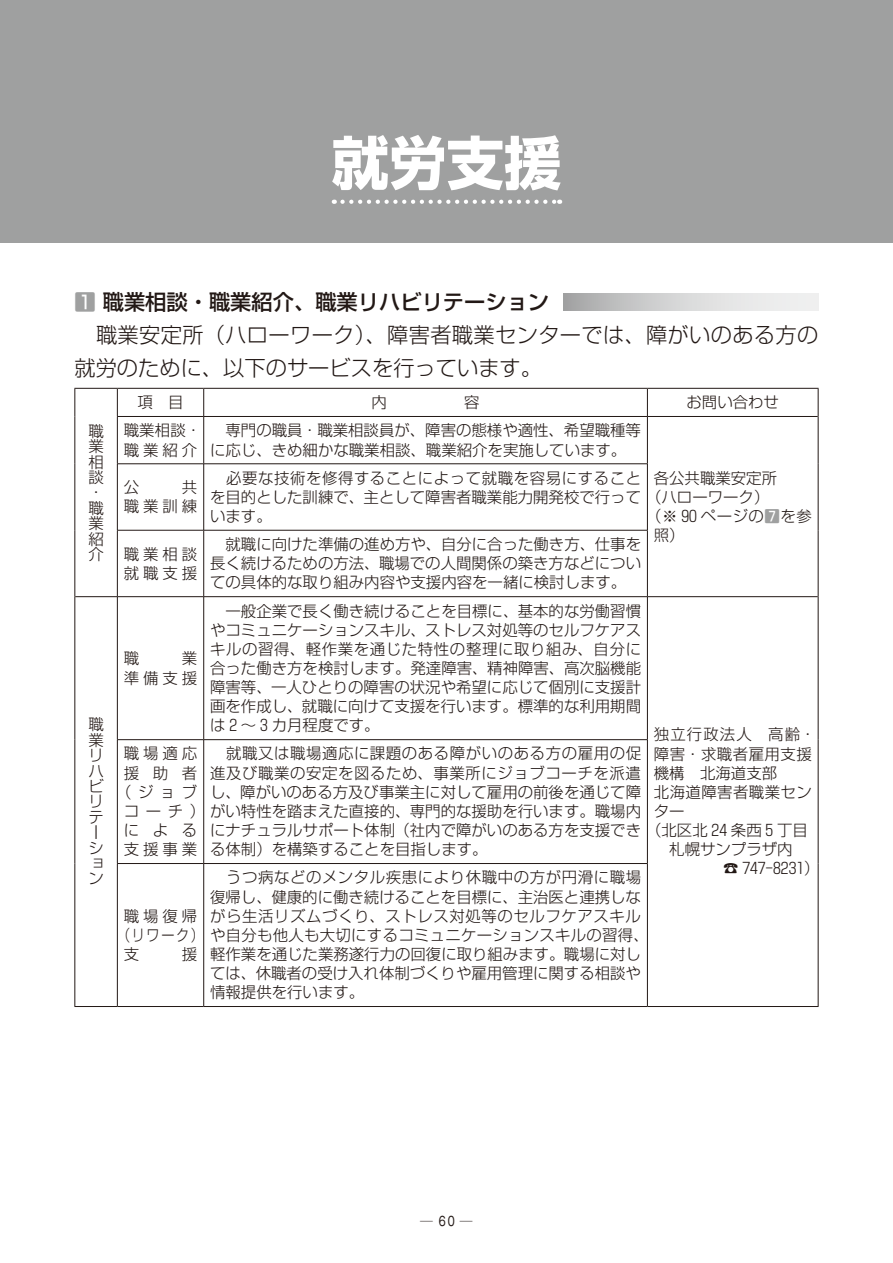
<style>
.page{position:relative;width:893px;height:1263px;background:#fff}
.page>*{position:absolute;margin:0;border:0;box-sizing:border-box;transform-origin:0 0}
.t1{font:700 57.45px "Shin Go Pro";color:#fff}
.t2{font:300 21.3px/33px "Shin Go Pro";letter-spacing:.015em;color:#221815}
.t3{font:300 15.45px/15.5px "Shin Go Pro";color:#221815;text-align:justify}
.t4{font:300 15.45px "Shin Go Pro";letter-spacing:.02em;color:#221815;scale:.85 1}
.t5{font:300 15.45px "Shin Go Pro";letter-spacing:.035em;color:#221815}
.t6{font:300 15.45px "Shin Go Pro";letter-spacing:.03em;color:#221815}
.t7{font:300 15.45px "Shin Go Pro";letter-spacing:.07em;color:#221815}
.t8{font:300 15.45px/19.2px "Shin Go Pro";letter-spacing:.135em;color:#221815}
.t9{font:300 15.45px/19.2px "Shin Go Pro";letter-spacing:.26em;color:#221815}
.t10{font:12.75px "Gothic MB101 Pro";color:#221815}
.s1{font-weight:500;color:#9fa0a0}
.s2{font-weight:500}
</style>
<div class="page">
<div style="left:0;top:0;width:893px;height:242px;background:#9fa0a0"></div>
<svg style="left:203px;top:389px;width:1px;height:27px"></svg>
<svg style="left:647px;top:389px;width:1px;height:27px"></svg>
<hr style="left:117px;top:416px;width:87px;height:1px;background:#221815">
<hr style="left:204px;top:416px;width:443px;height:1px;background:#221815">
<hr style="left:203px;top:417px;width:1px;height:47px;background:#221815">
<hr style="left:647px;top:416px;width:171px;height:1px;background:#221815">
<hr style="left:647px;top:417px;width:1px;height:47px;background:#221815">
<hr style="left:117px;top:463px;width:87px;height:1px;background:#221815">
<hr style="left:204px;top:463px;width:444px;height:1px;background:#221815">
<hr style="left:203px;top:464px;width:1px;height:66px;background:#221815">
<hr style="left:647px;top:464px;width:1px;height:66px;background:#221815">
<hr style="left:117px;top:530px;width:87px;height:1px;background:#221815">
<hr style="left:204px;top:530px;width:444px;height:1px;background:#221815">
<hr style="left:203px;top:530px;width:1px;height:66px;background:#221815">
<hr style="left:647px;top:530px;width:1px;height:66px;background:#221815">
<hr style="left:75px;top:596px;width:42px;height:1px;background:#221815">
<hr style="left:117px;top:596px;width:87px;height:1px;background:#221815">
<hr style="left:204px;top:596px;width:443px;height:1px;background:#221815">
<hr style="left:203px;top:597px;width:1px;height:142px;background:#221815">
<hr style="left:647px;top:596px;width:171px;height:1px;background:#221815">
<hr style="left:647px;top:597px;width:1px;height:142px;background:#221815">
<hr style="left:647px;top:1006px;width:172px;height:1px;background:#221815">
<hr style="left:117px;top:739px;width:87px;height:1px;background:#221815">
<hr style="left:204px;top:739px;width:444px;height:1px;background:#221815">
<hr style="left:203px;top:740px;width:1px;height:123px;background:#221815">
<hr style="left:647px;top:740px;width:1px;height:123px;background:#221815">
<hr style="left:117px;top:863px;width:87px;height:1px;background:#221815">
<hr style="left:204px;top:863px;width:444px;height:1px;background:#221815">
<hr style="left:203px;top:864px;width:1px;height:142px;background:#221815">
<hr style="left:647px;top:864px;width:1px;height:142px;background:#221815">
<hr style="left:74px;top:388px;width:43px;height:1px;background:#221815">
<svg style="left:74px;top:389px;width:1px;height:27px"></svg>
<hr style="left:117px;top:388px;width:87px;height:1px;background:#221815">
<hr style="left:204px;top:388px;width:443px;height:1px;background:#221815">
<hr style="left:647px;top:388px;width:172px;height:1px;background:#221815">
<svg style="left:818px;top:389px;width:1px;height:27px"></svg>
<hr style="left:74px;top:416px;width:1px;height:48px;background:#221815">
<hr style="left:74px;top:464px;width:1px;height:66px;background:#221815">
<hr style="left:74px;top:530px;width:1px;height:67px;background:#221815">
<hr style="left:818px;top:416px;width:1px;height:48px;background:#221815">
<hr style="left:818px;top:464px;width:1px;height:66px;background:#221815">
<hr style="left:818px;top:530px;width:1px;height:67px;background:#221815">
<hr style="left:74px;top:597px;width:1px;height:143px;background:#221815">
<hr style="left:74px;top:740px;width:1px;height:123px;background:#221815">
<hr style="left:74px;top:863px;width:1px;height:143px;background:#221815">
<hr style="left:818px;top:597px;width:1px;height:143px;background:#221815">
<hr style="left:818px;top:740px;width:1px;height:123px;background:#221815">
<hr style="left:818px;top:863px;width:1px;height:143px;background:#221815">
<hr style="left:74px;top:1006px;width:43px;height:1px;background:#221815">
<hr style="left:117px;top:1006px;width:87px;height:1px;background:#221815">
<hr style="left:204px;top:1006px;width:443px;height:1px;background:#221815">
<svg style="left:117px;top:389px;width:1px;height:27px"></svg>
<hr style="left:117px;top:417px;width:1px;height:47px;background:#221815">
<hr style="left:117px;top:464px;width:1px;height:66px;background:#221815">
<hr style="left:117px;top:530px;width:1px;height:66px;background:#221815">
<hr style="left:117px;top:597px;width:1px;height:142px;background:#221815">
<hr style="left:117px;top:740px;width:1px;height:123px;background:#221815">
<hr style="left:117px;top:864px;width:1px;height:142px;background:#221815">
<svg style="left:342px;top:200px;width:218px;height:4px"></svg>
<div style="left:563px;top:293px;width:256px;height:17px;background:linear-gradient(to right,#adaeae,#fbfcfc)"></div>
<h1 class="t1" style="left:332px;top:117px;width:231px">就労支援</h1>
<h2 class="t2" style="left:74px;top:283px;width:746px"><span class="s1">1</span> <span class="s2">職業相談・職業紹介、職業リハビリテーション<br></span>　職業安定所（ハローワーク）、障害者職業センターでは、障がいのある方の就労のために、以下のサービスを行っています。</h2>
<p class="t3" style="left:88px;top:421px;width:17px;text-align:left">職業相談・職業紹介</p>
<p class="t3" style="left:88px;top:715px;width:17px;text-align:left">職業リハビリテーション</p>
<p class="t3" style="left:137px;top:393px;width:48px">項　目</p>
<p class="t3" style="left:686px;top:393px;width:94px">お問い合わせ</p>
<p class="t8" style="left:124px;top:419px;width:79px">職業相談・職業紹介</p>
<p class="t3" style="left:210px;top:419px;width:432px;line-height:19.2px">　専門の職員・職業相談員が、障害の態様や適性、希望職種等に応じ、きめ細かな職業相談、職業紹介を実施しています。</p>
<p class="t3" style="left:654px;top:468px;width:125px">各公共職業安定所</p>
<p class="t3" style="left:210px;top:487px;width:561px">を目的とした訓練で、主として障害者職業能力開発校で行って（ハローワーク）</p>
<p class="t3" style="left:646px;top:506px;width:167px">（※ 90 ページの<span class="s1">7</span>を参</p>
<p class="t3" style="left:654px;top:526px;width:32px">照）</p>
<p class="t5" style="left:210px;top:465px;width:432px">　必要な技術を修得することによって就職を容易にすること</p>
<p class="t3" style="left:210px;top:506px;width:63px">います。</p>
<p class="t3" style="left:124px;top:478px;width:17px">公</p>
<p class="t3" style="left:124px;top:476px;width:75px;line-height:19.2px;text-align:right">共<br>職業訓練</p>
<p class="t9" style="left:124px;top:542px;width:75px">職業相談就職支援</p>
<p class="t3" style="left:210px;top:533px;width:432px;line-height:19.2px">　就職に向けた準備の進め方や、自分に合った働き方、仕事を長く続けるための方法、職場での人間関係の築き方などについての具体的な取り組み内容や支援内容を一緒に検討します。</p>
<p class="t3" style="left:210px;top:599px;width:432px;line-height:19.2px">　一般企業で長く働き続けることを目標に、基本的な労働習慣やコミュニケーションスキル、ストレス対処等のセルフケアスキルの習得、軽作業を通じた特性の整理に取り組み、自分に合った働き方を検討します。発達障害、精神障害、高次脳機能障害等、一人ひとりの障害の状況や希望に応じて個別に支援計画を作成し、就職に向けて支援を行います。標準的な利用期間は 2 ～ 3 カ月程度です。</p>
<p class="t3" style="left:124px;top:649px;width:17px">職</p>
<p class="t3" style="left:124px;top:647px;width:75px;line-height:19.2px;text-align:right">業<br>準備支援</p>
<p class="t7" style="left:654px;top:722px;width:163px">独立行政法人　高齢・</p>
<p class="t6" style="left:654px;top:741px;width:159px">障害・求職者雇用支援</p>
<p class="t3" style="left:654px;top:763px;width:125px">機構　北海道支部</p>
<p class="t6" style="left:654px;top:779px;width:160px">北海道障害者職業セン</p>
<p class="t3" style="left:654px;top:801px;width:32px">ター</p>
<p class="t3" style="left:210px;top:820px;width:599px">にナチュラルサポート体制（社内で障がいのある方を支援でき（北区北 24 条西 5 丁目</p>
<p class="t3" style="left:654px;top:840px;width:140px">　札幌サンプラザ内</p>
<p class="t3" style="left:708px;top:859px;width:113px">　☎ 747-8231）</p>
<p class="t3" style="left:210px;top:742px;width:432px;line-height:19.2px">　就職又は職場適応に課題のある障がいのある方の雇用の促進及び職業の安定を図るため、事業所にジョブコーチを派遣し、障がいのある方及び事業主に対して雇用の前後を通じて障</p>
<p class="t3" style="left:124px;top:744px;width:75px">職場適応</p>
<p class="t3" style="left:124px;top:763px;width:75px">援助者</p>
<p class="t3" style="left:116px;top:782px;width:83px">（ジョブ</p>
<p class="t3" style="left:124px;top:801px;width:519px">コーチ）がい特性を踏まえた直接的、専門的な援助を行います。職場内</p>
<p class="t3" style="left:124px;top:820px;width:75px">による</p>
<p class="t3" style="left:124px;top:840px;width:75px">支援事業</p>
<p class="t3" style="left:210px;top:840px;width:279px">る体制）を構築することを目指します。</p>
<p class="t3" style="left:210px;top:866px;width:432px;line-height:19.2px">　うつ病などのメンタル疾患により休職中の方が円滑に職場復帰し、健康的に働き続けることを目標に、主治医と連携しながら生活リズムづくり、ストレス対処等のセルフケアスキル</p>
<p class="t3" style="left:210px;top:943px;width:432px;line-height:19.2px">軽作業を通じた業務遂行力の回復に取り組みます。職場に対しては、休職者の受け入れ体制づくりや雇用管理に関する相談や情報提供を行います。</p>
<p class="t3" style="left:124px;top:906px;width:75px">職場復帰</p>
<p class="t4" style="left:117px;top:922px;width:627px">（リワーク）や自分も他人も大切にするコミュニケーションスキルの習得、</p>
<p class="t3" style="left:124px;top:944px;width:17px">支</p>
<p class="t3" style="left:182px;top:944px;width:17px">援</p>
<p class="t10" style="left:420px;top:1211px;width:54px">─60─</p>
</div>
